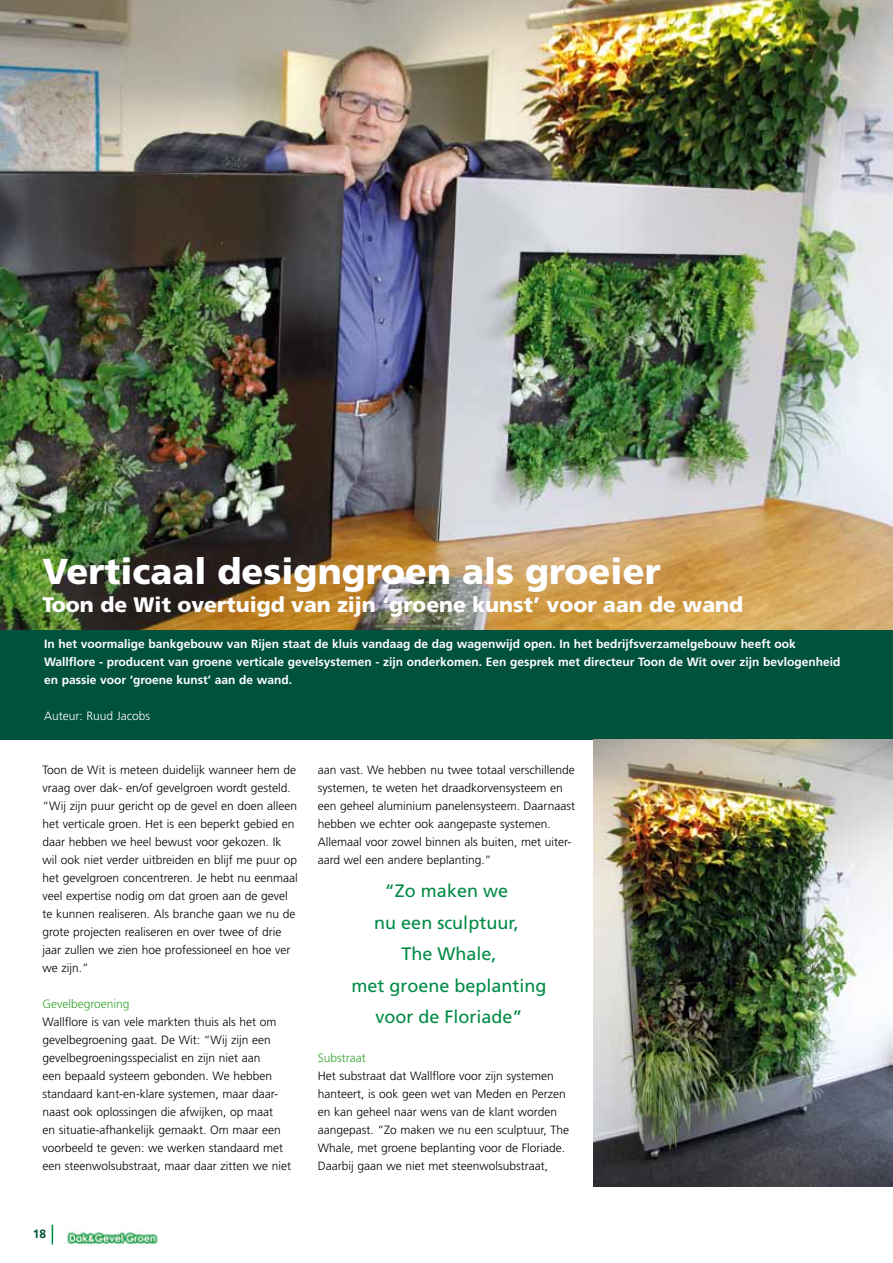
<style>
.page{position:relative;width:893px;height:1263px;background:#fff}
.page>*{position:absolute;margin:0;border:0;box-sizing:border-box;transform-origin:0 0}
.t1{font:900 36px "Frutiger";color:#fff}
.t2{font:900 21px "Frutiger";color:#fff}
.t3{font:18px/31.5px "Frutiger";color:#008b45;text-align:center}
.t4{font:300 12px/18px "Frutiger";color:#000}
.t5{font:700 12px/18px "Frutiger";color:#fff}
.t6{font:300 12px "Frutiger";color:#35a32c}
.t7{font:300 12px "Frutiger";color:#fff}
.t8{font:700 12px "Frutiger";color:#00523c}
</style>
<div class="page">
<svg style="left:52px;top:1225px;width:1px;height:19px"></svg>
<img style="left:66px;top:1231px;width:92px;height:14px">
<img style="left:0;top:0;width:893px;height:631px">
<div style="left:0;top:631px;width:893px;height:109px;background:#00523c"></div>
<img style="left:593px;top:740px;width:300px;height:446px">
<h1 class="t1" style="left:43px;top:550px;width:620px">Verticaal designgroen als groeier</h1>
<h2 class="t2" style="left:43px;top:592px;width:702px">Toon de Wit overtuigd van zijn ‘groene kunst’ voor aan de wand</h2>
<p class="t5" style="left:44px;top:635px;width:798px">In het voormalige bankgebouw van Rijen staat de kluis vandaag de dag wagenwijd open. In het bedrijfsverzamelgebouw heeft ook<br>Wallflore - producent van groene verticale gevelsystemen - zijn onderkomen. Een gesprek met directeur Toon de Wit over zijn bevlogenheid en passie voor ‘groene kunst’ aan de wand.</p>
<p class="t7" style="left:44px;top:709px;width:108px">Auteur: Ruud Jacobs</p>
<p class="t4" style="left:43px;top:761px;width:257px">Toon de Wit is meteen duidelijk wanneer hem de vraag over dak- en/of gevelgroen wordt gesteld. “Wij zijn puur gericht op de gevel en doen alleen het verticale groen. Het is een beperkt gebied en daar hebben we heel bewust voor gekozen. Ik wil ook niet verder uitbreiden en blijf me puur op het gevelgroen concentreren. Je hebt nu eenmaal veel expertise nodig om dat groen aan de gevel te kunnen realiseren. Als branche gaan we nu de grote projecten realiseren en over twee of drie jaar zullen we zien hoe professioneel en hoe ver we zijn.”</p>
<p class="t6" style="left:43px;top:997px;width:89px">Gevelbegroening</p>
<p class="t4" style="left:43px;top:1013px;width:250px">Wallflore is van vele markten thuis als het om gevelbegroening gaat. De Wit: “Wij zijn een gevelbegroeningsspecialist en zijn niet aan<br>een bepaald systeem gebonden. We hebben standaard kant-en-klare systemen, maar daar&shy;naast ook oplossingen die afwijken, op maat<br>en situatie-afhankelijk gemaakt. Om maar een voorbeeld te geven: we werken standaard met een steenwolsubstraat, maar daar zitten we niet</p>
<p class="t4" style="left:318px;top:761px;width:259px">aan vast. We hebben nu twee totaal verschillende systemen, te weten het draadkorvensysteem en een geheel aluminium panelensysteem. Daarnaast hebben we echter ook aangepaste systemen.<br>Allemaal voor zowel binnen als buiten, met uiter&shy;aard wel een andere beplanting.”</p>
<h3 class="t3" style="left:351px;top:875px;width:197px">“Zo maken we<br>nu een sculptuur,<br>The Whale,<br>met groene beplanting voor de Floriade”</h3>
<p class="t6" style="left:318px;top:1051px;width:49px">Substraat</p>
<p class="t4" style="left:318px;top:1067px;width:253px">Het substraat dat Wallflore voor zijn systemen hanteert, is ook geen wet van Meden en Perzen en kan geheel naar wens van de klant worden aangepast. “Zo maken we nu een sculptuur, The Whale, met groene beplanting voor de Floriade.<br>Daarbij gaan we niet met steenwolsubstraat,</p>
<p class="t8" style="left:33px;top:1227px;width:15px">18</p>
</div>
